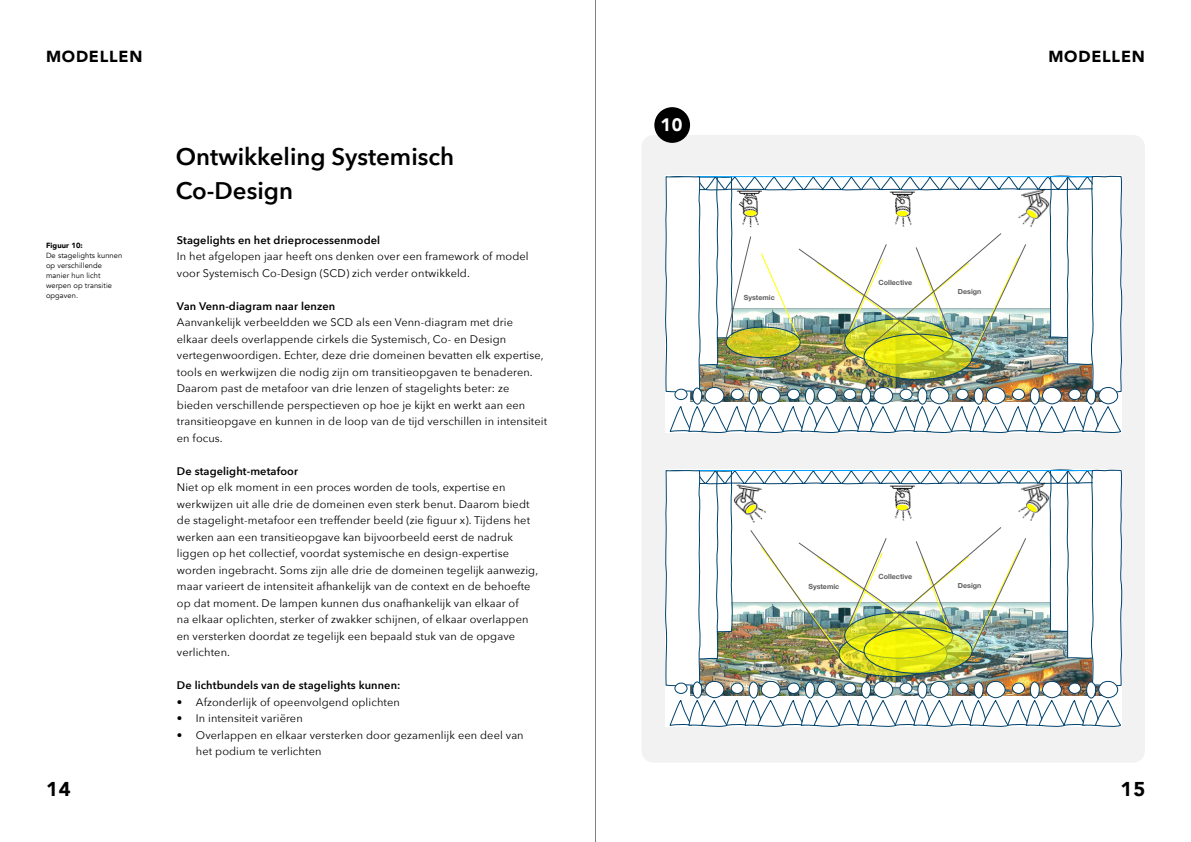
<style>
.page{position:relative;width:1191px;height:842px;background:#fff}
.page>*{position:absolute;margin:0;border:0;box-sizing:border-box;transform-origin:0 0}
.t1{font:600 24px/34px "Avenir Next";color:#000}
.t2{font:900 20px "Avenir";color:#000}
.t3{font:900 18px "Avenir";color:#fff}
.t4{font:900 16px "Avenir";letter-spacing:.05em;color:#000}
.t5{font:11px/16.5px "Avenir Next";letter-spacing:.01em;color:#000}
.t6{font:600 11px "Avenir Next";letter-spacing:.01em;color:#000}
.t7{font:7.5px/10px "Avenir";letter-spacing:.01em;color:#000}
.t8{font:900 7.5px "Avenir";letter-spacing:.01em;color:#000}
.t9{font:700 7.1px "Helvetica Neue";color:#5e5e5e}
</style>
<div class="page">
<hr style="left:595px;top:0;width:1px;height:842px;background:#808080">
<div style="left:641px;top:135px;width:504px;height:628px;background:#f2f2f2;border-radius:12px"></div>
<img style="left:665px;top:176px;width:457px;height:257px">
<img style="left:665px;top:469px;width:457px;height:258px">
<div style="left:654px;top:107px;width:36px;height:36px;background:#000;border-radius:50%"></div>
<h3 class="t4" style="left:46px;top:50px;width:98px">MODELLEN</h3>
<p class="t8" style="left:46px;top:242px;width:38px">Figuur 10:</p>
<p class="t7" style="left:46px;top:251px;width:78px">De stagelights kunnen op verschillende manier hun licht werpen op transitie opgaven.</p>
<h2 class="t2" style="left:46px;top:780px;width:26px">14</h2>
<h1 class="t1" style="left:176px;top:142px;width:280px">Ontwikkeling Systemisch<br>Co-Design</h1>
<p class="t6" style="left:177px;top:235px;width:205px">Stagelights en het drieprocessenmodel</p>
<p class="t5" style="left:177px;top:248px;width:353px">In het afgelopen jaar heeft ons denken over een framework of model voor Systemisch Co-Design (SCD) zich verder ontwikkeld.</p>
<p class="t6" style="left:177px;top:301px;width:160px">Van Venn-diagram naar lenzen</p>
<p class="t5" style="left:177px;top:314px;width:372px">Aanvankelijk verbeeldden we SCD als een Venn-diagram met drie<br>elkaar deels overlappende cirkels die Systemisch, Co- en Design vertegenwoordigen. Echter, deze drie domeinen bevatten elk expertise, tools en werkwijzen die nodig zijn om transitieopgaven te benaderen.<br>Daarom past de metafoor van drie lenzen of stagelights beter: ze bieden verschillende perspectieven op hoe je kijkt en werkt aan een transitieopgave en kunnen in de loop van de tijd verschillen in intensiteit en focus.</p>
<p class="t6" style="left:177px;top:466px;width:123px">De stagelight-metafoor</p>
<p class="t5" style="left:177px;top:480px;width:363px">Niet op elk moment in een proces worden de tools, expertise en werkwijzen uit alle drie de domeinen even sterk benut. Daarom biedt de stagelight-metafoor een treffender beeld (zie figuur x). Tijdens het werken aan een transitieopgave kan bijvoorbeeld eerst de nadruk liggen op het collectief, voordat systemische en design-expertise worden ingebracht. Soms zijn alle drie de domeinen tegelijk aanwezig, maar varieert de intensiteit afhankelijk van de context en de behoefte op dat moment. De lampen kunnen dus onafhankelijk van elkaar of<br>na elkaar oplichten, sterker of zwakker schijnen, of elkaar overlappen en versterken doordat ze tegelijk een bepaald stuk van de opgave verlichten.</p>
<p class="t6" style="left:177px;top:681px;width:225px">De lichtbundels van de stagelights kunnen:</p>
<p class="t5" style="left:177px;top:693px;width:224px">• Afzonderlijk of opeenvolgend oplichten</p>
<p class="t5" style="left:177px;top:710px;width:127px">• In intensiteit variëren</p>
<p class="t5" style="left:196px;top:726px;width:329px;text-indent:-19px">• Overlappen en elkaar versterken door gezamenlijk een deel van het podium te verlichten</p>
<h3 class="t3" style="left:660px;top:117px;width:24px">10</h3>
<p class="t9" style="left:744px;top:295px;width:32px">Systemic</p>
<h3 class="t4" style="left:1048px;top:50px;width:98px">MODELLEN</h3>
<p class="t9" style="left:878px;top:280px;width:35px">Collective</p>
<p class="t9" style="left:958px;top:289px;width:25px">Design</p>
<p class="t9" style="left:808px;top:584px;width:32px">Systemic</p>
<p class="t9" style="left:878px;top:574px;width:35px">Collective</p>
<p class="t9" style="left:958px;top:583px;width:25px">Design</p>
<h2 class="t2" style="left:1120px;top:780px;width:26px">15</h2>
</div>
